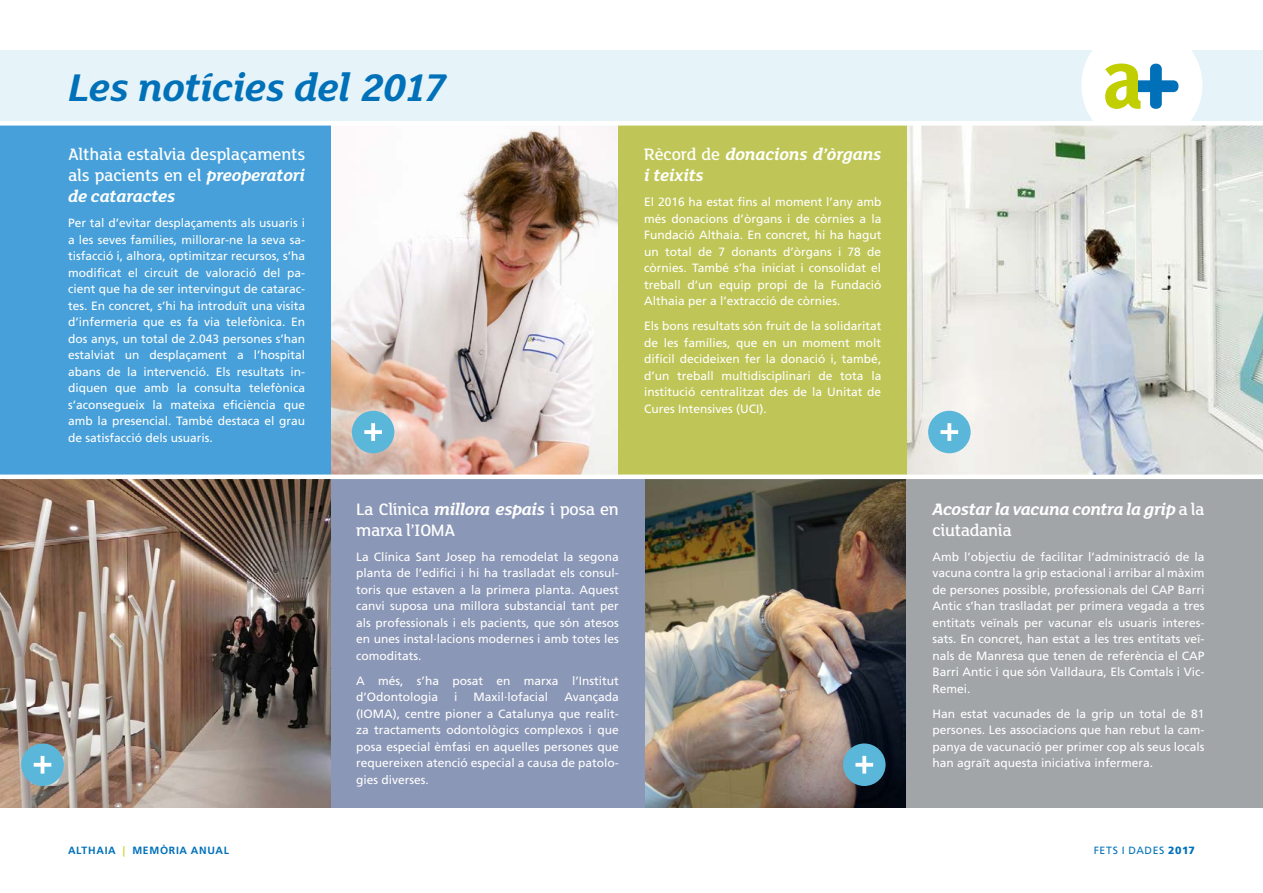
<style>
.page{position:relative;width:1263px;height:893px;background:#fff}
.page>*{position:absolute;margin:0;border:0;box-sizing:border-box;transform-origin:0 0}
.t1{font:italic 700 42px "FS Lola";letter-spacing:-.015em;color:#0071b9}
.t2{font:500 18px/21px "FS Lola";letter-spacing:-.01em;color:#fff;text-align:justify}
.t3{font:italic 700 18px/21px "FS Lola";letter-spacing:-.02em;color:#fff}
.t4{font:12px/16.5px "Frutiger LT Std";color:#fff;text-align:justify}
.t5{font:700 10.5px "Frutiger LT Std";letter-spacing:.065em;color:#0071b9}
.t6{font:10.5px "Frutiger LT Std";letter-spacing:.055em;color:#0071b9}
.s1{font-weight:700;font-style:italic}
.s2{font-weight:500;font-style:normal}
.s3{font-weight:400;color:#c1ce00}
.s4{font-weight:900}
</style>
<div class="page">
<div style="left:0;top:50px;width:1263px;height:70px;background:#e6f4f9"></div>
<div style="left:1081px;top:24px;width:121px;height:122px;background:#fff;border-radius:50%"></div>
<svg style="left:1105px;top:64px;width:73px;height:45px"></svg>
<img style="left:331px;top:126px;width:288px;height:349px">
<img style="left:644px;top:479px;width:263px;height:329px">
<div style="left:291px;top:479px;width:353px;height:329px;background:#8b97b6"></div>
<div style="left:907px;top:479px;width:356px;height:329px;background:#a1a5a7"></div>
<img style="left:0;top:479px;width:331px;height:329px">
<div style="left:0;top:124px;width:331px;height:351px;background:#47a0d9"></div>
<img style="left:907px;top:126px;width:356px;height:349px">
<div style="left:619px;top:123px;width:288px;height:352px;background:#bfc657"></div>
<div style="left:0;top:121px;width:1263px;height:5px;background:#fff"></div>
<div style="left:843px;top:743px;width:42px;height:43px;background:#5ab7d9;border-radius:50%"></div>
<svg style="left:855px;top:756px;width:18px;height:18px"></svg>
<div style="left:21px;top:743px;width:43px;height:43px;background:#5ab7d9;border-radius:50%"></div>
<svg style="left:34px;top:756px;width:17px;height:18px"></svg>
<div style="left:352px;top:411px;width:42px;height:42px;background:#5ab7d9;border-radius:50%"></div>
<svg style="left:364px;top:423px;width:18px;height:18px"></svg>
<div style="left:928px;top:411px;width:43px;height:42px;background:#5ab7d9;border-radius:50%"></div>
<svg style="left:940px;top:423px;width:18px;height:18px"></svg>
<h1 class="t1" style="left:68px;top:59px;width:380px">Les notícies del 2017</h1>
<h2 class="t2" style="left:68px;top:143px;width:239px">Althaia estalvia desplaçaments als pacients en el <span class="s1">preoperatori de cataractes</span></h2>
<p class="t4" style="left:68px;top:215px;width:239px">Per tal d’evitar desplaçaments als usuaris i a les seves famílies, millorar-ne la seva sa&shy;tisfacció i, alhora, optimitzar recursos, s’ha modificat el circuit de valoració del pa&shy;cient que ha de ser intervingut de catarac&shy;tes. En concret, s’hi ha introduït una visita d’infermeria que es fa via telefònica. En dos anys, un total de 2.043 persones s’han estalviat un desplaçament a l’hospital abans de la intervenció. Els resultats in&shy;diquen que amb la consulta telefònica s’aconsegueix la mateixa eficiència que amb la presencial. També destaca el grau de satisfacció dels usuaris.</p>
<h2 class="t2" style="left:356px;top:498px;width:264px">La Clínica <span class="s1">millora espais</span> i posa en marxa l’IOMA</h2>
<p class="t4" style="left:356px;top:548px;width:264px">La Clínica Sant Josep ha remodelat la segona planta de l’edifici i hi ha traslladat els consul&shy;toris que estaven a la primera planta. Aquest canvi suposa una millora substancial tant per als professionals i els pacients, que són atesos en unes instal·lacions modernes i amb totes les comoditats.</p>
<p class="t4" style="left:356px;top:672px;width:264px">A més, s’ha posat en marxa l’Institut d’Odontologia</p>
<p class="t4" style="left:454px;top:689px;width:5px">i</p>
<p class="t4" style="left:474px;top:689px;width:76px">Maxil·lofacial</p>
<p class="t4" style="left:356px;top:689px;width:264px;text-indent:208px">Avançada (IOMA), centre pioner a Catalunya que realit&shy;za tractaments odontològics complexos i que posa especial èmfasi en aquelles persones que requereixen atenció especial a causa de patolo&shy;gies diverses.</p>
<h2 class="t3" style="left:644px;top:143px;width:239px"><span class="s2">Rècord de</span> donacions d’òrgans i teixits</h2>
<p class="t4" style="left:644px;top:194px;width:239px">El 2016 ha estat fins al moment l’any amb més donacions d’òrgans i de còrnies a la Fundació Althaia. En concret, hi ha hagut un total de 7 donants d’òrgans i 78 de còrnies. També s’ha iniciat i consolidat el treball d’un equip propi de la Fundació Althaia per a l’extracció de còrnies.</p>
<p class="t4" style="left:644px;top:318px;width:239px">Els bons resultats són fruit de la solidaritat de les famílies, que en un moment molt difícil decideixen fer la donació i, també, d’un treball multidisciplinari de tota la institució centralitzat des de la Unitat de Cures Intensives (UCI).</p>
<h2 class="t3" style="left:932px;top:498px;width:274px">Acostar la vacuna contra la grip <span class="s2">a la ciutadania</span></h2>
<p class="t4" style="left:932px;top:548px;width:274px">Amb l’objectiu de facilitar l’administració de la vacuna contra la grip estacional i arribar al màxim de persones possible, professionals del CAP Barri Antic s’han traslladat per primera vegada a tres entitats veïnals per vacunar els usuaris interes&shy;sats. En concret, han estat a les tres entitats veï&shy;nals de Manresa que tenen de referència el CAP Barri Antic i que són Valldaura, Els Comtals i Vic-Remei.</p>
<p class="t4" style="left:932px;top:705px;width:274px">Han estat vacunades de la grip un total de 81 persones. Les associacions que han rebut la cam&shy;panya de vacunació per primer cop als seus locals han agraït aquesta iniciativa infermera.</p>
<p class="t5" style="left:68px;top:844px;width:162px">ALTHAIA <span class="s3">|</span> MEMÒRIA ANUAL</p>
<p class="t6" style="left:1094px;top:844px;width:103px">FETS I DADES <span class="s4">2017</span></p>
</div>
